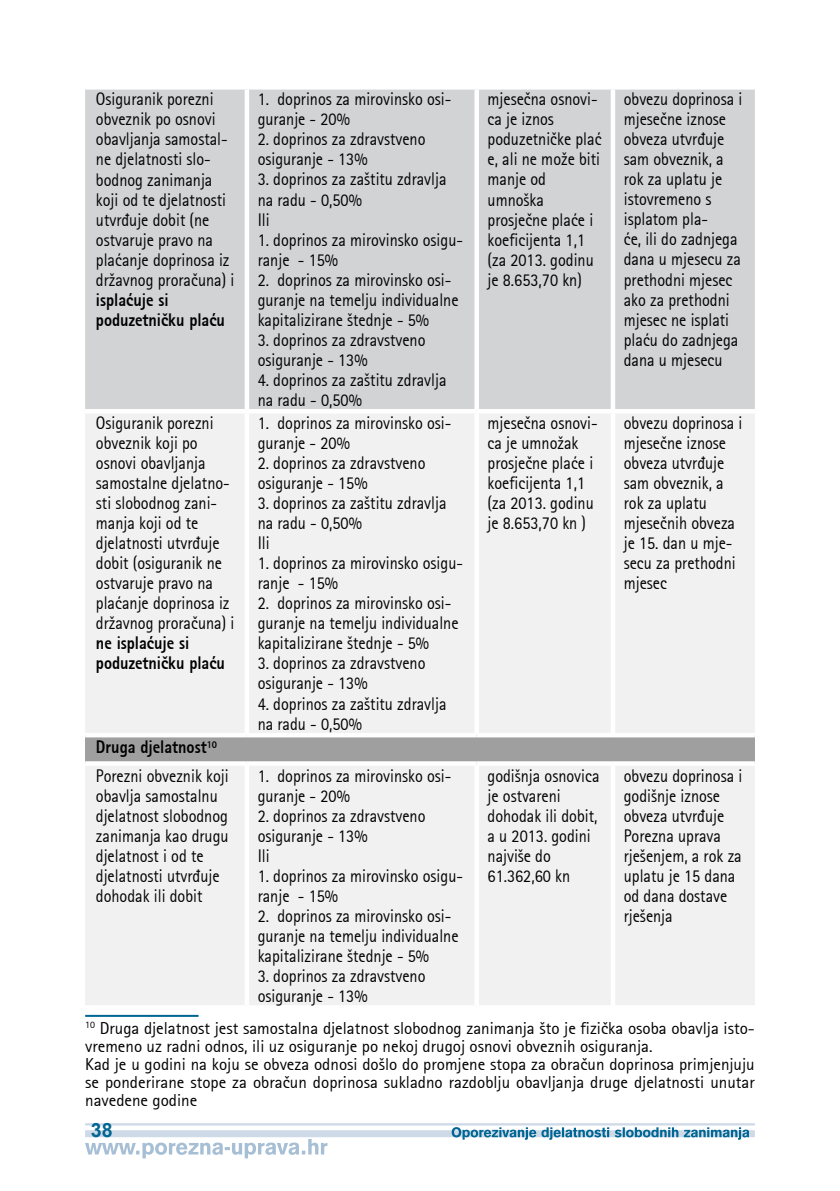
<style>
.page{position:relative;width:840px;height:1191px;background:#fff}
.page>*{position:absolute;margin:0;border:0;box-sizing:border-box;transform-origin:0 0}
.t1{font:700 19.6px "Arial";color:#006693}
.t2{font:18px/20px "Agfa Rotis Sans Serif";color:#000;scale:.9 1}
.t3{font:700 18px/20px "Agfa Rotis Sans Serif Ex";color:#000;scale:.9 1}
.t4{font:17px/18px "Agfa Rotis Sans Serif";color:#000}
</style>
<div class="page">
<svg style="left:85px;top:1139px;width:242px;height:19px"></svg>
<hr style="left:85px;top:1123px;width:669px;height:2px;background:#cedae7">
<div style="left:85px;top:1130px;width:669px;height:7px;background:#cedae7"></div>
<svg style="left:451px;top:1127px;width:297px;height:12px"></svg>
<div style="left:85px;top:90px;width:669px;height:319px;background:#d1d3d4"></div>
<div style="left:85px;top:414px;width:669px;height:591px;background:#f1f1f2"></div>
<div style="left:85px;top:735px;width:669px;height:28px;background:#a09f9f"></div>
<div style="left:244px;top:90px;width:5px;height:319px;background:#fff"></div>
<svg style="left:474px;top:90px;width:4px;height:319px"></svg>
<div style="left:610px;top:90px;width:5px;height:319px;background:#fff"></div>
<div style="left:244px;top:413px;width:5px;height:320px;background:#fff"></div>
<hr style="left:474px;top:413px;width:4px;height:320px;background:#fff">
<div style="left:610px;top:413px;width:5px;height:320px;background:#fff"></div>
<hr style="left:85px;top:733px;width:162px;height:4px;background:#fff">
<hr style="left:247px;top:733px;width:229px;height:4px;background:#fff">
<hr style="left:476px;top:733px;width:136px;height:4px;background:#fff">
<hr style="left:612px;top:733px;width:142px;height:4px;background:#fff">
<div style="left:85px;top:761px;width:162px;height:5px;background:#fff"></div>
<div style="left:247px;top:761px;width:229px;height:5px;background:#fff"></div>
<div style="left:244px;top:766px;width:5px;height:239px;background:#fff"></div>
<div style="left:476px;top:761px;width:136px;height:5px;background:#fff"></div>
<hr style="left:474px;top:766px;width:4px;height:239px;background:#fff">
<div style="left:612px;top:761px;width:142px;height:5px;background:#fff"></div>
<div style="left:610px;top:766px;width:5px;height:239px;background:#fff"></div>
<hr style="left:85px;top:1015px;width:113px;height:2px;background:#006693">
<p class="t2" style="left:96px;top:89px;width:155px">Osiguranik porezni obveznik po osnovi obavljanja samostal&shy;ne djelatnosti slo&shy;bodnog zanimanja koji od te djelatnosti utvr|uje dobit (ne ostvaruje pravo na pla}anje doprinosa iz dr`avnog prora~una) i</p>
<p class="t3" style="left:96px;top:289px;width:145px">ispla}uje si poduzetni~ku pla}u</p>
<p class="t2" style="left:96px;top:413px;width:155px">Osiguranik porezni obveznik koji po osnovi obavljanja samostalne djelatno&shy;sti slobodnog zani&shy;manja koji od te djelatnosti utvr|uje dobit (osiguranik ne ostvaruje pravo na pla}anje doprinosa iz dr`avnog prora~una) i</p>
<p class="t3" style="left:96px;top:633px;width:145px">ne ispla}uje si poduzetni~ku pla}u</p>
<p class="t2" style="left:257px;top:89px;width:216px">1. doprinos za mirovinsko osi&shy;guranje - 20%</p>
<p class="t2" style="left:257px;top:129px;width:188px">2. doprinos za zdravstveno osiguranje - 13%</p>
<p class="t2" style="left:257px;top:169px;width:211px">3. doprinos za zaštitu zdravlja na radu - 0,50%<br>Ili</p>
<p class="t2" style="left:257px;top:229px;width:229px">1. doprinos za mirovinsko osigu&shy;ranje - 15%</p>
<p class="t2" style="left:257px;top:269px;width:224px">2. doprinos za mirovinsko osi&shy;guranje na temelju individualne kapitalizirane štednje - 5%</p>
<p class="t2" style="left:257px;top:329px;width:188px">3. doprinos za zdravstveno osiguranje - 13%</p>
<p class="t2" style="left:257px;top:369px;width:211px">4. doprinos za zaštitu zdravlja na radu - 0,50%</p>
<p class="t2" style="left:257px;top:413px;width:216px">1. doprinos za mirovinsko osi&shy;guranje - 20%</p>
<p class="t2" style="left:257px;top:453px;width:188px">2. doprinos za zdravstveno osiguranje - 15%</p>
<p class="t2" style="left:257px;top:493px;width:211px">3. doprinos za zaštitu zdravlja na radu - 0,50%<br>Ili</p>
<p class="t2" style="left:257px;top:553px;width:229px">1. doprinos za mirovinsko osigu&shy;ranje - 15%</p>
<p class="t2" style="left:257px;top:593px;width:224px">2. doprinos za mirovinsko osi&shy;guranje na temelju individualne kapitalizirane štednje - 5%</p>
<p class="t2" style="left:257px;top:653px;width:188px">3. doprinos za zdravstveno osiguranje - 13%</p>
<p class="t2" style="left:257px;top:693px;width:211px">4. doprinos za zaštitu zdravlja na radu - 0,50%</p>
<p class="t3" style="left:96px;top:737px;width:136px">Druga djelatnost<sup>10</sup></p>
<p class="t2" style="left:96px;top:765px;width:149px">Porezni obveznik koji obavlja samostalnu djelatnost slobodnog zanimanja kao drugu djelatnost i od te djelatnosti utvr|uje dohodak ili dobit</p>
<p class="t2" style="left:257px;top:765px;width:216px">1. doprinos za mirovinsko osi&shy;guranje - 20%</p>
<p class="t2" style="left:257px;top:805px;width:188px">2. doprinos za zdravstveno osiguranje - 13%<br>Ili</p>
<p class="t2" style="left:257px;top:865px;width:229px">1. doprinos za mirovinsko osigu&shy;ranje - 15%</p>
<p class="t2" style="left:257px;top:905px;width:224px">2. doprinos za mirovinsko osi&shy;guranje na temelju individualne kapitalizirane štednje - 5%</p>
<p class="t2" style="left:257px;top:965px;width:188px">3. doprinos za zdravstveno osiguranje - 13%</p>
<p class="t2" style="left:487px;top:89px;width:128px">mjese~na osnovi&shy;ca je iznos poduzetni~ke pla} e, ali ne mo`e biti manje od umnoška prosje~ne pla}e i koeficijenta 1,1 (za 2013. godinu je 8.653,70 kn)</p>
<p class="t2" style="left:623px;top:89px;width:133px">obvezu doprinosa i mjese~ne iznose obveza utvr|uje sam obveznik, a rok za uplatu je istovremeno s isplatom pla-<br>}e, ili do zadnjega dana u mjesecu za prethodni mjesec ako za prethodni mjesec ne isplati pla}u do zadnjega dana u mjesecu</p>
<p class="t2" style="left:487px;top:413px;width:124px">mjese~na osnovi&shy;ca je umno`ak prosje~ne pla}e i koeficijenta 1,1 (za 2013. godinu je 8.653,70 kn )</p>
<p class="t2" style="left:623px;top:413px;width:133px">obvezu doprinosa i mjese~ne iznose obveza utvr|uje sam obveznik, a rok za uplatu mjese~nih obveza je 15. dan u mje&shy;secu za prethodni mjesec</p>
<p class="t2" style="left:487px;top:765px;width:126px">godišnja osnovica je ostvareni dohodak ili dobit, a u 2013. godini najviše do<br>61.362,60 kn</p>
<p class="t2" style="left:623px;top:765px;width:133px">obvezu doprinosa i godišnje iznose obveza utvr|uje<br>Porezna uprava rješenjem, a rok za uplatu je 15 dana od dana dostave rješenja</p>
<p class="t4" style="left:85px;top:1018px;width:670px"><sup>10</sup> Druga djelatnost jest samostalna djelatnost slobodnog zanimanja što je fizi~ka osoba obavlja isto&shy;vremeno uz radni odnos, ili uz osiguranje po nekoj drugoj osnovi obveznih osiguranja.<br>Kad je u godini na koju se obveza odnosi došlo do promjene stopa za obra~un doprinosa primjenjuju se ponderirane stope za obra~un doprinosa sukladno razdoblju obavljanja druge djelatnosti unutar navedene godine</p>
<p class="t1" style="left:91px;top:1117px;width:23px">38</p>
</div>
